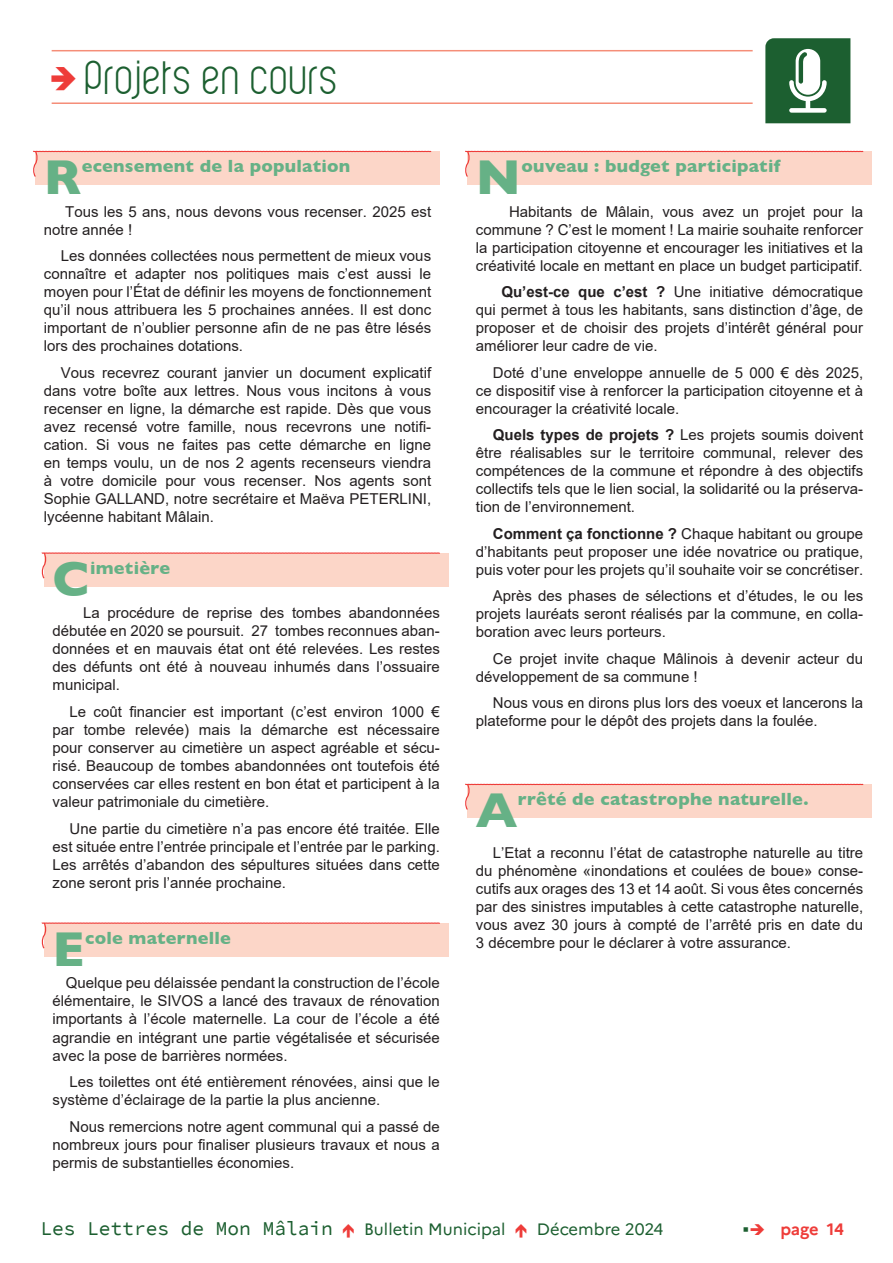
<style>
.page{position:relative;width:893px;height:1263px;background:#fff}
.page>*{position:absolute;margin:0;border:0;box-sizing:border-box;transform-origin:0 0}
.t1{font:700 49.95px "Gill Sans";color:#66b186}
.t2{font:46.5px "Violette";letter-spacing:-.005em;color:#1c5f30}
.t3{font:19.5px "Source Code Pro";color:#1c5f30}
.t4{font:700 18px "Gill Sans";letter-spacing:.015em;color:#66b186}
.t5{font:16.5px "Marianne";color:#1c5f30}
.t6{font:700 16.5px "Marianne";letter-spacing:-.015em;color:#ee3c39}
.t7{font:15px/18px "Arial";color:#231f20;text-align:justify}
.s1{font-weight:700}
.s2{color:#1c5f30}
</style>
<div class="page">
<hr style="left:52px;top:50px;width:701px;height:1px;background:#f58e78">
<hr style="left:52px;top:102px;width:701px;height:2px;background:#f58e78">
<svg style="left:765px;top:38px;width:85px;height:85px"></svg>
<div style="left:35px;top:151px;width:405px;height:34px;background:#fcd6c8"></div>
<svg style="left:33px;top:150px;width:398px;height:27px"></svg>
<div style="left:44px;top:553px;width:404px;height:34px;background:#fcd6c8"></div>
<svg style="left:42px;top:552px;width:398px;height:27px"></svg>
<div style="left:44px;top:923px;width:404px;height:34px;background:#fcd6c8"></div>
<svg style="left:42px;top:922px;width:398px;height:27px"></svg>
<div style="left:467px;top:151px;width:405px;height:34px;background:#fcd6c8"></div>
<svg style="left:465px;top:150px;width:398px;height:27px"></svg>
<div style="left:467px;top:784px;width:405px;height:34px;background:#fcd6c8"></div>
<svg style="left:465px;top:783px;width:398px;height:27px"></svg>
<h2 class="t2" style="left:52px;top:52px;width:290px"><sup>d</sup> Projets en cours</h2>
<h1 class="t1" style="left:44px;top:137px;width:39px">R</h1>
<p class="t4" style="left:82px;top:152px;width:270px">ecensement de la population</p>
<p class="t7" style="left:44px;top:202px;width:389px;text-indent:21px">Tous les 5 ans, nous devons vous recenser. 2025 est notre année !</p>
<p class="t7" style="left:44px;top:247px;width:389px;text-indent:17px">Les données collectées nous permettent de mieux vous connaître et adapter nos politiques mais c’est aussi le moyen pour l’État de définir les moyens de fonctionnement qu’il nous attribuera les 5 prochaines années. Il est donc important de n’oublier personne afin de ne pas être lésés lors des prochaines dotations.</p>
<p class="t7" style="left:44px;top:363px;width:389px;text-indent:17px">Vous recevrez courant janvier un document explicatif dans votre boîte aux lettres. Nous vous incitons à vous recenser en ligne, la démarche est rapide. Dès que vous avez recensé votre famille, nous recevrons une notifi&shy;cation. Si vous ne faites pas cette démarche en ligne en temps voulu, un de nos 2 agents recenseurs viendra à votre domicile pour vous recenser. Nos agents sont Sophie GALLAND, notre secrétaire et Maëva PETERLINI, lycéenne habitant Mâlain.</p>
<h1 class="t1" style="left:53px;top:539px;width:39px">C</h1>
<p class="t4" style="left:90px;top:554px;width:82px">imetière</p>
<p class="t7" style="left:53px;top:604px;width:389px;text-indent:30px">La procédure de reprise des tombes abandonnées débutée en 2020 se poursuit. 27 tombes reconnues aban&shy;données et en mauvais état ont été relevées. Les restes des défunts ont été à nouveau inhumés dans l’ossuaire municipal.</p>
<p class="t7" style="left:53px;top:703px;width:389px;text-indent:17px">Le coût financier est important (c’est environ 1000 € par tombe relevée) mais la démarche est nécessaire pour conserver au cimetière un aspect agréable et sécu&shy;risé. Beaucoup de tombes abandonnées ont toutefois été conservées car elles restent en bon état et participent à la valeur patrimoniale du cimetière.</p>
<p class="t7" style="left:53px;top:819px;width:389px;text-indent:17px">Une partie du cimetière n’a pas encore été traitée. Elle est située entre l’entrée principale et l’entrée par le parking.<br>Les arrêtés d’abandon des sépultures situées dans cette zone seront pris l’année prochaine.</p>
<h1 class="t1" style="left:53px;top:909px;width:34px">E</h1>
<p class="t4" style="left:85px;top:924px;width:147px">cole maternelle</p>
<p class="t7" style="left:53px;top:974px;width:389px;text-indent:13px">Quelque peu délaissée pendant la construction de l’école élémentaire, le SIVOS a lancé des travaux de rénovation importants à l’école maternelle. La cour de l’école a été agrandie en intégrant une partie végétalisée et sécurisée avec la pose de barrières normées.</p>
<p class="t7" style="left:53px;top:1073px;width:389px;text-indent:17px">Les toilettes ont été entièrement rénovées, ainsi que le système d’éclairage de la partie la plus ancienne.</p>
<p class="t7" style="left:53px;top:1117px;width:389px;text-indent:17px">Nous remercions notre agent communal qui a passé de nombreux jours pour finaliser plusieurs travaux et nous a permis de substantielles économies.</p>
<h1 class="t1" style="left:476px;top:137px;width:47px">N</h1>
<p class="t4" style="left:522px;top:152px;width:260px">ouveau : budget participatif</p>
<p class="t7" style="left:476px;top:202px;width:389px;text-indent:33px">Habitants de Mâlain, vous avez un projet pour la commune ? C’est le moment ! La mairie souhaite renforcer la participation citoyenne et encourager les initiatives et la créativité locale en mettant en place un budget participatif.</p>
<p class="t7" style="left:476px;top:283px;width:389px;text-indent:25px"><span class="s1">Qu’est-ce que c’est ?</span> Une initiative démocratique qui permet à tous les habitants, sans distinction d’âge, de proposer et de choisir des projets d’intérêt général pour améliorer leur cadre de vie.</p>
<p class="t7" style="left:476px;top:363px;width:389px;text-indent:17px">Doté d’une enveloppe annuelle de 5 000 € dès 2025, ce dispositif vise à renforcer la participation citoyenne et à encourager la créativité locale.</p>
<p class="t7" style="left:476px;top:426px;width:389px;text-indent:17px"><span class="s1">Quels types de projets ?</span> Les projets soumis doivent être réalisables sur le territoire communal, relever des compétences de la commune et répondre à des objectifs collectifs tels que le lien social, la solidarité ou la préserva&shy;tion de l’environnement.</p>
<p class="t7" style="left:476px;top:524px;width:389px;text-indent:17px"><span class="s1">Comment ça fonctionne ?</span> Chaque habitant ou groupe d’habitants peut proposer une idée novatrice ou pratique, puis voter pour les projets qu’il souhaite voir se concrétiser.</p>
<p class="t7" style="left:476px;top:587px;width:389px;text-indent:17px">Après des phases de sélections et d’études, le ou les projets lauréats seront réalisés par la commune, en colla&shy;boration avec leurs porteurs.</p>
<p class="t7" style="left:476px;top:649px;width:389px;text-indent:17px">Ce projet invite chaque Mâlinois à devenir acteur du développement de sa commune !</p>
<p class="t7" style="left:476px;top:694px;width:389px;text-indent:17px">Nous vous en dirons plus lors des voeux et lancerons la plateforme pour le dépôt des projets dans la foulée.</p>
<h1 class="t1" style="left:476px;top:770px;width:43px">A</h1>
<p class="t4" style="left:518px;top:785px;width:292px">rrêté de catastrophe naturelle.</p>
<p class="t7" style="left:476px;top:844px;width:389px;text-indent:17px">L’Etat a reconnu l’état de catastrophe naturelle au titre du phénomène «inondations et coulées de boue» conse&shy;cutifs aux orages des 13 et 14 août. Si vous êtes concernés par des sinistres imputables à cette catastrophe naturelle, vous avez 30 jours à compté de l’arrêté pris en date du 3 décembre pour le déclarer à votre assurance.</p>
<h3 class="t3" style="left:40px;top:1214px;width:294px">Les Lettres de Mon Mâlain</h3>
<p class="t5" style="left:364px;top:1219px;width:143px">Bulletin Municipal</p>
<p class="t5" style="left:537px;top:1219px;width:128px">Décembre 2024</p>
<p class="t6" style="left:742px;top:1219px;width:103px"><span class="s2">▪</span>➔ page 14</p>
</div>
